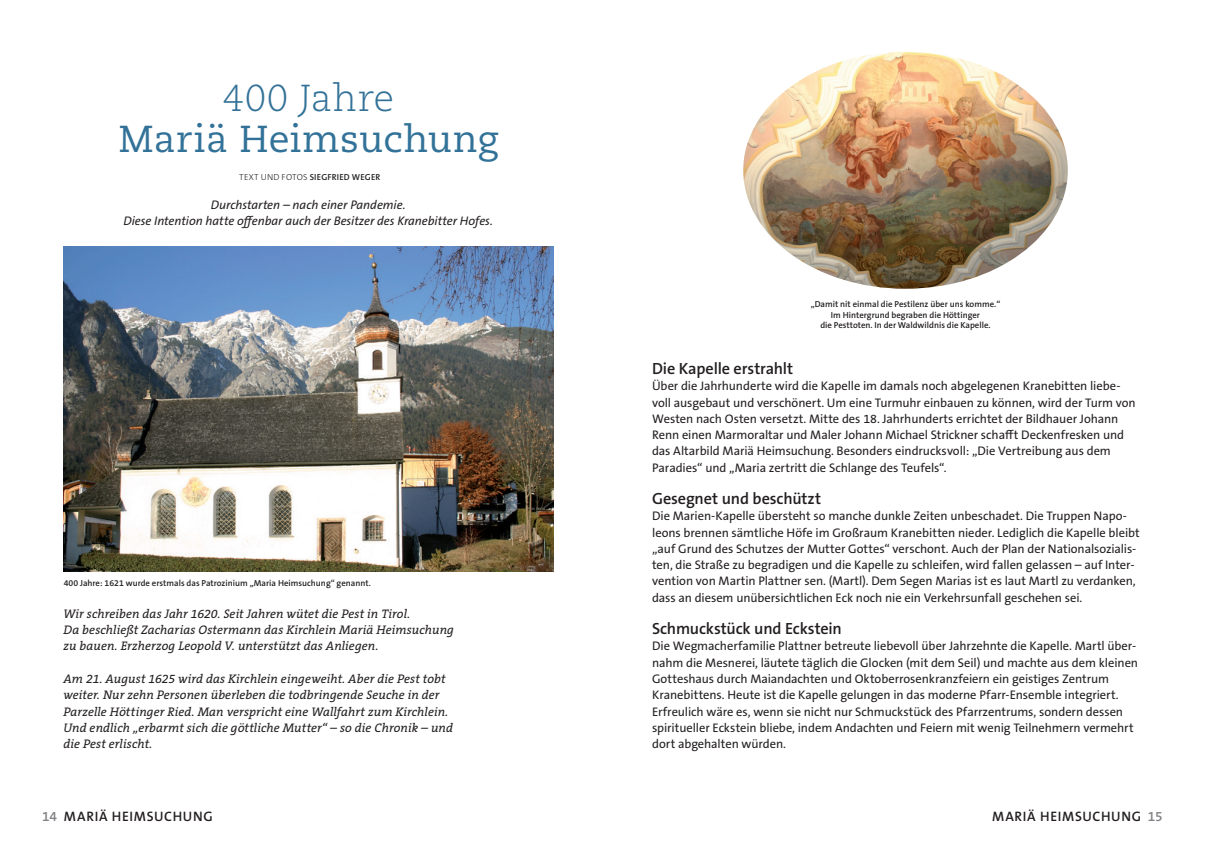
<style>
.page{position:relative;width:1205px;height:851px;background:#fff}
.page>*{position:absolute;margin:0;border:0;box-sizing:border-box;transform-origin:0 0}
.t1{font:37.5px "Caecilia LT Std";letter-spacing:.01em;color:#337298}
.t2{font:300 37.5px "Caecilia LT Std";letter-spacing:.015em;color:#337298}
.t3{font:600 16.25px "The Sans B W6";letter-spacing:-.01em;color:#231f20}
.t4{font:600 13.75px "The Sans B W6";letter-spacing:.05em;color:#231f20}
.t5{font:12.5px/16.2px "The Sans B W5 Plain";letter-spacing:-.005em;color:#231f20}
.t6{font:italic 12.5px/16.2px "The Serif B W5 Plain";letter-spacing:.01em;color:#231f20}
.t7{font:italic 12.5px/16.2px "The Sans B W5 Plain";letter-spacing:-.005em;color:#231f20;text-align:center}
.t8{font:600 8.75px/10.6px "The Sans B W6";color:#231f20;text-align:center}
.t9{font:600 8.75px "The Sans B W6";letter-spacing:.025em;color:#231f20}
.s1{font-family:"The Sans B W3";font-weight:300}
.s2{color:#808285}
</style>
<div class="page">
<img style="left:743px;top:52px;width:325px;height:237px">
<img style="left:63px;top:246px;width:490px;height:325px">
<h1 class="t2" style="left:223px;top:77px;width:173px">400 Jahre</h1>
<h1 class="t1" style="left:119px;top:117px;width:381px">Mariä Heimsuchung</h1>
<p class="t9" style="left:239px;top:171px;width:143px"><span class="s1">TEXT UND FOTOS</span> SIEGFRIED WEGER</p>
<p class="t7" style="left:123px;top:196px;width:371px">Durchstarten – nach einer Pandemie.<br>Diese Intention hatte offenbar auch der Besitzer des Kranebitter Hofes.</p>
<p class="t8" style="left:64px;top:577px;width:308px">400 Jahre: 1621 wurde erstmals das Patrozinium „Maria Heimsuchung“ genannt.</p>
<p class="t6" style="left:63px;top:605px;width:392px">Wir schreiben das Jahr 1620. Seit Jahren wütet die Pest in Tirol.<br>Da beschließt Zacharias Ostermann das Kirchlein Mariä Heimsuchung zu bauen. Erzherzog Leopold V. unterstützt das Anliegen.</p>
<p class="t6" style="left:63px;top:670px;width:391px">Am 21. August 1625 wird das Kirchlein eingeweiht. Aber die Pest tobt weiter. Nur zehn Personen überleben die todbringende Seuche in der Parzelle Höttinger Ried. Man verspricht eine Wallfahrt zum Kirchlein.<br>Und endlich „erbarmt sich die göttliche Mutter“ – so die Chronik – und die Pest erlischt.</p>
<p class="t8" style="left:811px;top:299px;width:191px">„Damit nit einmal die Pestilenz über uns komme.“<br>Im Hintergrund begraben die Höttinger<br>die Pesttoten. In der Waldwildnis die Kapelle.</p>
<h2 class="t3" style="left:652px;top:358px;width:143px">Die Kapelle erstrahlt</h2>
<p class="t5" style="left:652px;top:378px;width:485px">Über die Jahrhunderte wird die Kapelle im damals noch abgelegenen Kranebitten liebe&shy;voll ausgebaut und verschönert. Um eine Turmuhr einbauen zu können, wird der Turm von Westen nach Osten versetzt. Mitte des 18. Jahrhunderts errichtet der Bildhauer Johann Renn einen Marmoraltar und Maler Johann Michael Strickner schafft Deckenfresken und das Altarbild Mariä Heimsuchung. Besonders eindrucksvoll: „Die Vertreibung aus dem Paradies“ und „Maria zertritt die Schlange des Teufels“.</p>
<h2 class="t3" style="left:652px;top:488px;width:170px">Gesegnet und beschützt</h2>
<p class="t5" style="left:652px;top:508px;width:489px">Die Marien-Kapelle übersteht so manche dunkle Zeiten unbeschadet. Die Truppen Napo&shy;leons brennen sämtliche Höfe im Großraum Kranebitten nieder. Lediglich die Kapelle bleibt „auf Grund des Schutzes der Mutter Gottes“ verschont. Auch der Plan der Nationalsozialis&shy;ten, die Straße zu begradigen und die Kapelle zu schleifen, wird fallen gelassen – auf Inter&shy;vention von Martin Plattner sen. (Martl). Dem Segen Marias ist es laut Martl zu verdanken, dass an diesem unübersichtlichen Eck noch nie ein Verkehrsunfall geschehen sei.</p>
<h2 class="t3" style="left:652px;top:618px;width:191px">Schmuckstück und Eckstein</h2>
<p class="t5" style="left:652px;top:638px;width:487px">Die Wegmacherfamilie Plattner betreute liebevoll über Jahrzehnte die Kapelle. Martl über&shy;nahm die Mesnerei, läutete täglich die Glocken (mit dem Seil) und machte aus dem kleinen Gotteshaus durch Maiandachten und Oktoberrosenkranzfeiern ein geistiges Zentrum Kranebittens. Heute ist die Kapelle gelungen in das moderne Pfarr-Ensemble integriert.<br>Erfreulich wäre es, wenn sie nicht nur Schmuckstück des Pfarrzentrums, sondern dessen spiritueller Eckstein bliebe, indem Andachten und Feiern mit wenig Teilnehmern vermehrt dort abgehalten würden.</p>
<p class="t4" style="left:42px;top:807px;width:172px"><span class="s2">14</span> MARIÄ HEIMSUCHUNG</p>
<p class="t4" style="left:992px;top:807px;width:172px">MARIÄ HEIMSUCHUNG <span class="s2">15</span></p>
</div>
